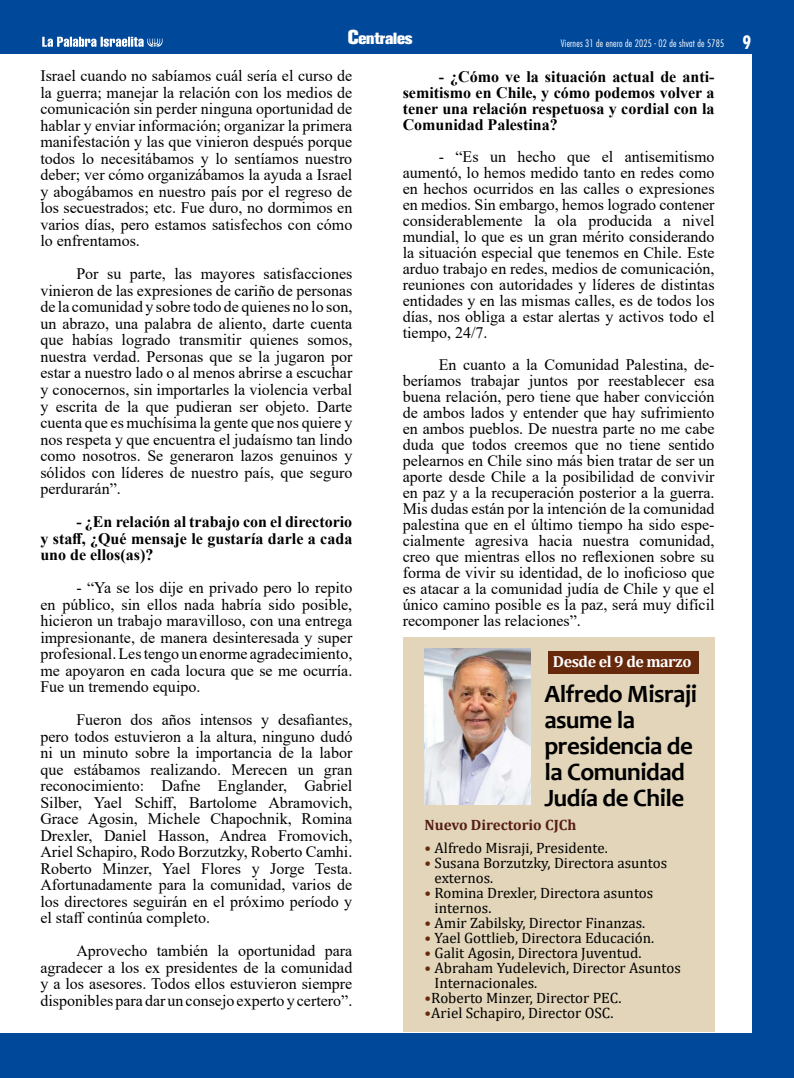
<style>
.page{position:relative;width:794px;height:1078px;background:#fff}
.page>*{position:absolute;margin:0;border:0;box-sizing:border-box;transform-origin:0 0}
.t1{font:700 25px/26px "Candara";letter-spacing:-.02em;color:#000}
.t2{font:16px/16.5px "Times New Roman";color:#000;text-align:justify}
.t3{font:700 16px/16px "Times New Roman";color:#000;text-align:justify}
.t4{font:700 16px "Cambria";letter-spacing:-.03em;color:#fff}
.t5{font:16px "Akzidenz Grotesk BQ X Bold Alt";letter-spacing:-.01em;color:#fff}
.t6{font:15px/15px "Cambria";color:#000}
.t7{font:700 15px "Cambria";color:#551d17}
.t8{font:300 condensed 10px "Futura Std";letter-spacing:.02em;color:#fff}
.s1{font-size:20px}
.s2{font-weight:700;font-size:18px}
.s3{color:#67290c}
</style>
<div class="page">
<div style="left:0;top:0;width:794px;height:1077px;background:#00489a"></div>
<div style="left:0;top:54px;width:751px;height:978px;background:#fff"></div>
<div style="left:403px;top:637px;width:311px;height:394px;background:#e2d5b9"></div>
<div style="left:549px;top:651px;width:150px;height:22px;background:#67290c"></div>
<img style="left:424px;top:648px;width:106px;height:156px">
<svg style="left:42px;top:37px;width:120px;height:10px"></svg>
<p class="t5" style="left:348px;top:29px;width:66px"><span class="s1">C</span>entrales</p>
<p class="t2" style="left:40px;top:67px;width:313px">Israel cuando no sabíamos cuál sería el curso de la guerra; manejar la relación con los medios de comunicación sin perder ninguna oportunidad de hablar y enviar información; organizar la primera manifestación y las que vinieron después porque todos lo necesitábamos y lo sentíamos nuestro deber; ver cómo organizábamos la ayuda a Israel y abogábamos en nuestro país por el regreso de los secuestrados; etc. Fue duro, no dormimos en varios días, pero estamos satisfechos con cómo lo enfrentamos.</p>
<p class="t2" style="left:40px;top:265px;width:313px;text-indent:36px">Por su parte, las mayores satisfacciones vinieron de las expresiones de cariño de personas de la comunidad y sobre todo de quienes no lo son, un abrazo, una palabra de aliento, darte cuenta que habías logrado transmitir quienes somos, nuestra verdad. Personas que se la jugaron por estar a nuestro lado o al menos abrirse a escuchar y conocernos, sin importarles la violencia verbal y escrita de la que pudieran ser objeto. Darte cuenta que es muchísima la gente que nos quiere y nos respeta y que encuentra el judaísmo tan lindo como nosotros. Se generaron lazos genuinos y sólidos con líderes de nuestro país, que seguro perdurarán”.</p>
<p class="t3" style="left:40px;top:513px;width:313px;line-height:16.5px;text-indent:36px">- ¿En relación al trabajo con el directorio y staff, ¿Qué mensaje le gustaría darle a cada uno de ellos(as)?</p>
<p class="t2" style="left:40px;top:579px;width:313px;text-indent:36px">- “Ya se los dije en privado pero lo repito en público, sin ellos nada habría sido posible, hicieron un trabajo maravilloso, con una entrega impresionante, de manera desinteresada y super profesional. Les tengo un enorme agradecimiento, me apoyaron en cada locura que se me ocurría.<br>Fue un tremendo equipo.</p>
<p class="t2" style="left:40px;top:711px;width:313px;text-indent:36px">Fueron dos años intensos y desafiantes, pero todos estuvieron a la altura, ninguno dudó ni un minuto sobre la importancia de la labor que estábamos realizando. Merecen un gran reconocimiento: Dafne Englander, Gabriel Silber, Yael Schiff, Bartolome Abramovich, Grace Agosin, Michele Chapochnik, Romina Drexler, Daniel Hasson, Andrea Fromovich, Ariel Schapiro, Rodo Borzutzky, Roberto Camhi.<br>Roberto Minzer, Yael Flores y Jorge Testa.<br>Afortunadamente para la comunidad, varios de los directores seguirán en el próximo período y el staff continúa completo.</p>
<p class="t2" style="left:40px;top:941px;width:313px;text-indent:36px">Aprovecho también la oportunidad para agradecer a los ex presidentes de la comunidad y a los asesores. Todos ellos estuvieron siempre disponibles para dar un consejo experto y certero”.</p>
<p class="t8" style="left:561px;top:37px;width:192px">Viernes 31 de enero de 2025 - 02 de shvat de 5785 <span class="s2">9</span></p>
<p class="t3" style="left:403px;top:68px;width:313px;text-indent:36px">- ¿Cómo ve la situación actual de anti&shy;semitismo en Chile, y cómo podemos volver a tener una relación respetuosa y cordial con la Comunidad Palestina?</p>
<p class="t2" style="left:403px;top:148px;width:313px;line-height:16px;text-indent:36px">- “Es un hecho que el antisemitismo aumentó, lo hemos medido tanto en redes como en hechos ocurridos en las calles o expresiones en medios. Sin embargo, hemos logrado contener considerablemente la ola producida a nivel mundial, lo que es un gran mérito considerando la situación especial que tenemos en Chile. Este arduo trabajo en redes, medios de comunicación, reuniones con autoridades y líderes de distintas entidades y en las mismas calles, es de todos los días, nos obliga a estar alertas y activos todo el tiempo, 24/7.</p>
<p class="t2" style="left:403px;top:356px;width:313px;line-height:16px;text-indent:36px">En cuanto a la Comunidad Palestina, de&shy;beríamos trabajar juntos por reestablecer esa buena relación, pero tiene que haber convicción de ambos lados y entender que hay sufrimiento en ambos pueblos. De nuestra parte no me cabe duda que todos creemos que no tiene sentido pelearnos en Chile sino más bien tratar de ser un aporte desde Chile a la posibilidad de convivir en paz y a la recuperación posterior a la guerra.<br>Mis dudas están por la intención de la comunidad palestina que en el último tiempo ha sido espe&shy;cialmente agresiva hacia nuestra comunidad, creo que mientras ellos no reflexionen sobre su forma de vivir su identidad, de lo inoficioso que es atacar a la comunidad judía de Chile y que el único camino posible es la paz, será muy difícil recomponer las relaciones”.</p>
<p class="t4" style="left:553px;top:650px;width:140px">Desde el 9 de marzo</p>
<h1 class="t1" style="left:544px;top:680px;width:154px">Alfredo Misraji asume la presidencia de la Comunidad<br>Judía de Chile</h1>
<p class="t7" style="left:424px;top:814px;width:153px">Nuevo Directorio CJCh</p>
<p class="t6" style="left:424px;top:840px;width:185px"><span class="s3">•</span> Alfredo Misraji, Presidente.</p>
<p class="t6" style="left:434px;top:855px;width:234px;text-indent:-10px"><span class="s3">•</span> Susana Borzutzky, Directora asuntos externos.</p>
<p class="t6" style="left:434px;top:885px;width:220px;text-indent:-10px"><span class="s3">•</span> Romina Drexler, Directora asuntos internos.</p>
<p class="t6" style="left:424px;top:915px;width:222px"><span class="s3">•</span> Amir Zabilsky, Director Finanzas.</p>
<p class="t6" style="left:424px;top:930px;width:231px"><span class="s3">•</span> Yael Gottlieb, Directora Educación.</p>
<p class="t6" style="left:424px;top:945px;width:218px"><span class="s3">•</span> Galit Agosin, Directora Juventud.</p>
<p class="t6" style="left:434px;top:960px;width:248px;text-indent:-10px"><span class="s3">•</span> Abraham Yudelevich, Director Asuntos<br>Internacionales.</p>
<p class="t6" style="left:424px;top:990px;width:198px"><span class="s3">•</span>Roberto Minzer, Director PEC.</p>
<p class="t6" style="left:424px;top:1005px;width:190px"><span class="s3">•</span>Ariel Schapiro, Director OSC.</p>
</div>
